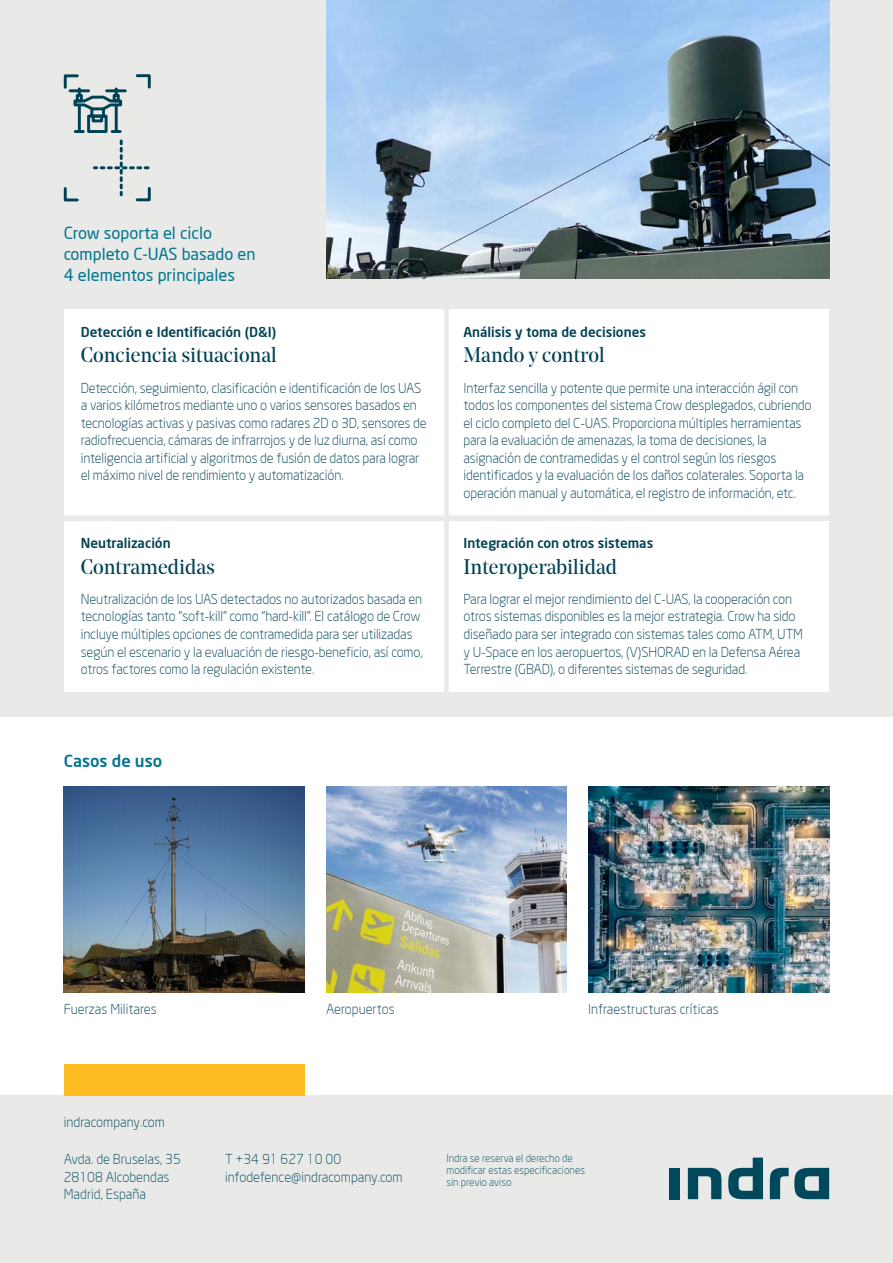
<style>
.page{position:relative;width:893px;height:1263px;background:#fff}
.page>*{position:absolute;margin:0;border:0;box-sizing:border-box;transform-origin:0 0}
.t1{font:21px "Noe Display";color:#004254}
.t2{font:16.5px/20.7px "Neo Sans";color:#00758f}
.t3{font:500 16.5px "Neo Sans";color:#00758f}
.t4{font:300 13.5px/17.5px "Neo Sans";letter-spacing:-.01em;color:#004254}
.t5{font:500 13.5px "Neo Sans";color:#004254}
.t6{font:300 13.5px/17.5px "Neo Sans";color:#00495d}
.t7{font:300 10.5px/12px "Neo Sans";color:#00495d}
</style>
<div class="page">
<div style="left:0;top:0;width:893px;height:716px;background:#e9eae8"></div>
<svg style="left:64px;top:74px;width:63px;height:59px"></svg>
<svg style="left:64px;top:187px;width:15px;height:14px"></svg>
<svg style="left:135px;top:74px;width:16px;height:15px"></svg>
<svg style="left:94px;top:141px;width:57px;height:60px"></svg>
<img style="left:326px;top:0;width:503px;height:279px">
<div style="left:64px;top:310px;width:382px;height:206px;background:#fff"></div>
<div style="left:64px;top:521px;width:382px;height:170px;background:#fff"></div>
<div style="left:446px;top:310px;width:383px;height:206px;background:#fff"></div>
<div style="left:446px;top:521px;width:383px;height:170px;background:#fff"></div>
<img style="left:326px;top:786px;width:241px;height:207px">
<img style="left:64px;top:786px;width:241px;height:207px">
<img style="left:588px;top:786px;width:241px;height:207px">
<div style="left:0;top:1096px;width:893px;height:167px;background:#e9eae8"></div>
<div style="left:64px;top:1064px;width:241px;height:32px;background:#fbbb21"></div>
<div style="left:670px;top:1168px;width:10px;height:31px;background:#00495d"></div>
<svg style="left:688px;top:1168px;width:33px;height:31px"></svg>
<svg style="left:728px;top:1157px;width:35px;height:42px"></svg>
<svg style="left:770px;top:1168px;width:59px;height:31px"></svg>
<div style="left:64px;top:515px;width:765px;height:5px;background:#e9eae8"></div>
<div style="left:444px;top:304px;width:5px;height:395px;background:#e9eae8"></div>
<p class="t2" style="left:64px;top:223px;width:193px">Crow soporta el ciclo completo C-UAS basado en<br>4 elementos principales</p>
<p class="t5" style="left:81px;top:323px;width:197px">Detección e Identificación (D&amp;I)</p>
<h1 class="t1" style="left:81px;top:342px;width:197px">Conciencia situacional</h1>
<p class="t4" style="left:81px;top:379px;width:347px">Detección, seguimiento, clasificación e identificación de los UAS a varios kilómetros mediante uno o varios sensores basados en tecnologías activas y pasivas como radares 2D o 3D, sensores de radiofrecuencia, cámaras de infrarrojos y de luz diurna, así como inteligencia artificial y algoritmos de fusión de datos para lograr el máximo nivel de rendimiento y automatización.</p>
<p class="t5" style="left:81px;top:535px;width:91px">Neutralización</p>
<h1 class="t1" style="left:81px;top:553px;width:136px">Contramedidas</h1>
<p class="t4" style="left:81px;top:590px;width:343px">Neutralización de los UAS detectados no autorizados basada en tecnologías tanto “soft-kill” como “hard-kill”. El catálogo de Crow incluye múltiples opciones de contramedida para ser utilizadas según el escenario y la evaluación de riesgo-beneficio, así como, otros factores como la regulación existente.</p>
<p class="t3" style="left:64px;top:750px;width:100px">Casos de uso</p>
<p class="t5" style="left:463px;top:323px;width:184px">Análisis y toma de decisiones</p>
<h1 class="t1" style="left:463px;top:342px;width:143px">Mando y control</h1>
<p class="t4" style="left:463px;top:379px;width:350px">Interfaz sencilla y potente que permite una interacción ágil con todos los componentes del sistema Crow desplegados, cubriendo el ciclo completo del C-UAS. Proporciona múltiples herramientas para la evaluación de amenazas, la toma de decisiones, la asignación de contramedidas y el control según los riesgos identificados y la evaluación de los daños colaterales. Soporta la operación manual y automática, el registro de información, etc.</p>
<p class="t5" style="left:463px;top:535px;width:191px">Integración con otros sistemas</p>
<h1 class="t1" style="left:463px;top:553px;width:155px">Interoperabilidad</h1>
<p class="t4" style="left:463px;top:590px;width:341px">Para lograr el mejor rendimiento del C-UAS, la cooperación con otros sistemas disponibles es la mejor estrategia. Crow ha sido diseñado para ser integrado con sistemas tales como ATM, UTM y U-Space en los aeropuertos, (V)SHORAD en la Defensa Aérea Terrestre (GBAD), o diferentes sistemas de seguridad.</p>
<p class="t4" style="left:64px;top:1000px;width:94px">Fuerzas Militares</p>
<p class="t4" style="left:326px;top:1000px;width:70px">Aeropuertos</p>
<p class="t4" style="left:588px;top:1000px;width:132px">Infraestructuras críticas</p>
<p class="t4" style="left:64px;top:1113px;width:103px">indracompany.com</p>
<p class="t6" style="left:64px;top:1150px;width:119px">Avda. de Bruselas, 35<br>28108 Alcobendas<br>Madrid, España</p>
<p class="t6" style="left:225px;top:1150px;width:179px">T +34 91 627 10 00 infodefence@indracompany.com</p>
<p class="t7" style="left:446px;top:1152px;width:140px">Indra se reserva el derecho de modificar estas especificaciones sin previo aviso</p>
</div>
